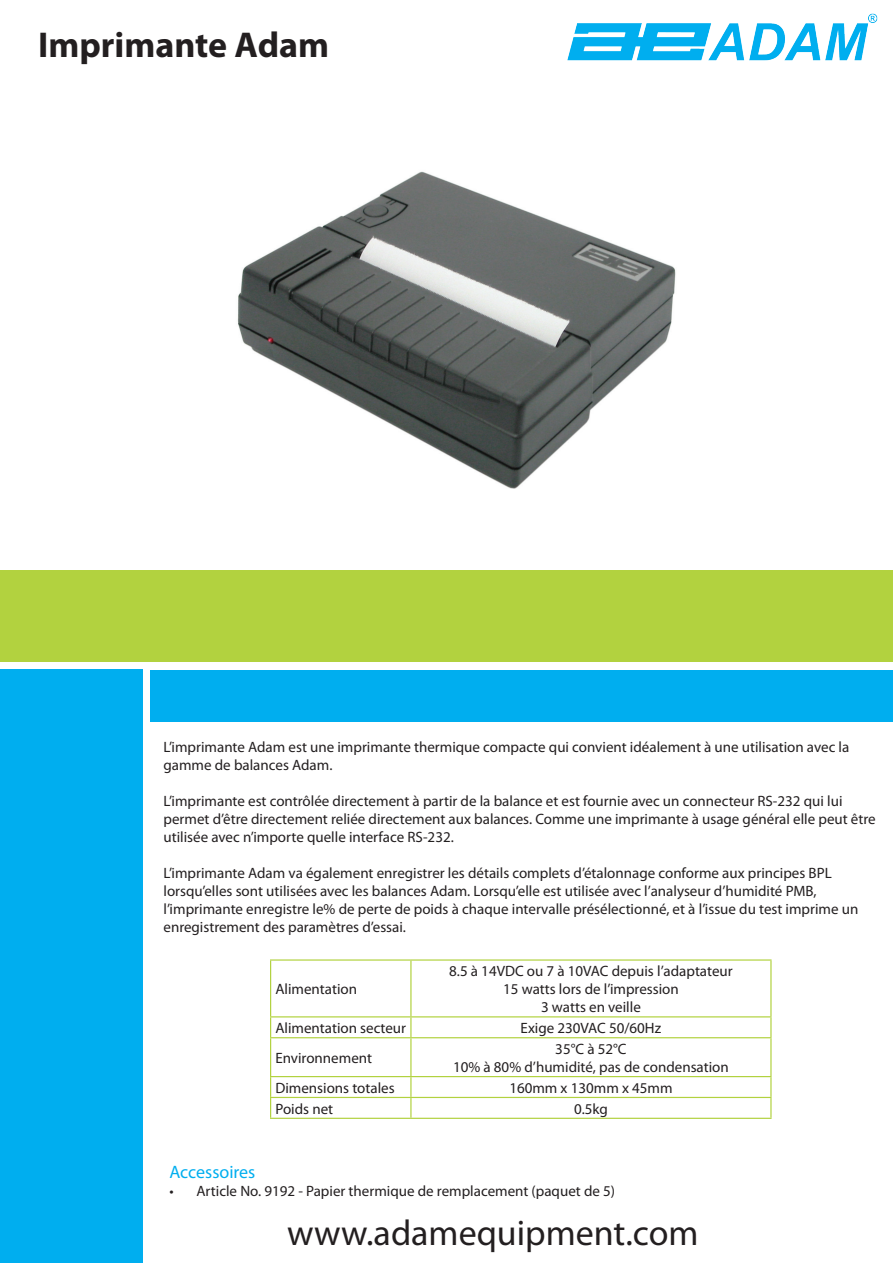
<style>
.page{position:relative;width:893px;height:1263px;background:#fff}
.page>*{position:absolute;margin:0;border:0;box-sizing:border-box;transform-origin:0 0}
.t1{font:36px "Myriad Pro";color:#231f20}
.t2{font:700 36px "Myriad Pro";color:#231f20}
.t3{font:18px "Myriad Pro";color:#00aeef}
.t4{font:15px/18px "Myriad Pro";color:#231f20}
</style>
<div class="page">
<div style="left:0;top:570px;width:893px;height:92px;background:#b2d23f"></div>
<div style="left:0;top:669px;width:142px;height:594px;background:#00aeef"></div>
<div style="left:150px;top:670px;width:743px;height:52px;background:#00aeef"></div>
<img style="left:567px;top:13px;width:311px;height:48px">
<img style="left:237px;top:171px;width:439px;height:318px">
<hr style="left:270px;top:959px;width:141px;height:2px;background:#b2d23f">
<hr style="left:270px;top:961px;width:1px;height:55px;background:#b2d23f">
<hr style="left:411px;top:959px;width:361px;height:2px;background:#b2d23f">
<hr style="left:410px;top:961px;width:2px;height:55px;background:#b2d23f">
<hr style="left:770px;top:961px;width:2px;height:55px;background:#b2d23f">
<hr style="left:270px;top:1016px;width:141px;height:1px;background:#b2d23f">
<svg style="left:270px;top:1017px;width:1px;height:20px"></svg>
<hr style="left:411px;top:1016px;width:361px;height:1px;background:#b2d23f">
<hr style="left:410px;top:1017px;width:2px;height:20px;background:#b2d23f">
<hr style="left:770px;top:1017px;width:2px;height:20px;background:#b2d23f">
<hr style="left:270px;top:1037px;width:141px;height:1px;background:#b2d23f">
<hr style="left:270px;top:1038px;width:1px;height:38px;background:#b2d23f">
<hr style="left:411px;top:1037px;width:361px;height:1px;background:#b2d23f">
<hr style="left:410px;top:1038px;width:2px;height:38px;background:#b2d23f">
<hr style="left:770px;top:1038px;width:2px;height:38px;background:#b2d23f">
<hr style="left:270px;top:1076px;width:141px;height:1px;background:#b2d23f">
<hr style="left:411px;top:1076px;width:361px;height:1px;background:#b2d23f">
<hr style="left:410px;top:1077px;width:2px;height:20px;background:#b2d23f">
<hr style="left:770px;top:1077px;width:2px;height:20px;background:#b2d23f">
<hr style="left:270px;top:1097px;width:141px;height:1px;background:#b2d23f">
<svg style="left:270px;top:1077px;width:1px;height:41px"></svg>
<hr style="left:411px;top:1097px;width:361px;height:1px;background:#b2d23f">
<hr style="left:410px;top:1098px;width:2px;height:20px;background:#b2d23f">
<hr style="left:770px;top:1098px;width:2px;height:20px;background:#b2d23f">
<hr style="left:270px;top:1118px;width:141px;height:1px;background:#b2d23f">
<hr style="left:411px;top:1118px;width:361px;height:1px;background:#b2d23f">
<p class="t2" style="left:38px;top:22px;width:293px">Imprimante Adam</p>
<p class="t4" style="left:164px;top:738px;width:687px">L’imprimante Adam est une imprimante thermique compacte qui convient idéalement à une utilisation avec la gamme de balances Adam.</p>
<p class="t4" style="left:164px;top:792px;width:714px">L’imprimante est contrôlée directement à partir de la balance et est fournie avec un connecteur RS-232 qui lui permet d’être directement reliée directement aux balances. Comme une imprimante à usage général elle peut être utilisée avec n’importe quelle interface RS-232.</p>
<p class="t4" style="left:164px;top:864px;width:696px">L’imprimante Adam va également enregistrer les détails complets d’étalonnage conforme aux principes BPL lorsqu’elles sont utilisées avec les balances Adam. Lorsqu’elle est utilisée avec l’analyseur d’humidité PMB, l’imprimante enregistre le% de perte de poids à chaque intervalle présélectionné, et à l’issue du test imprime un enregistrement des paramètres d’essai.</p>
<p class="t4" style="left:275px;top:980px;width:83px">Alimentation</p>
<p class="t4" style="left:449px;top:962px;width:285px;text-align:center">8.5 à 14VDC ou 7 à 10VAC depuis l’adaptateur<br>15 watts lors de l’impression<br>3 watts en veille</p>
<p class="t4" style="left:275px;top:1019px;width:132px">Alimentation secteur</p>
<p class="t4" style="left:521px;top:1019px;width:142px">Exige 230VAC 50/60Hz</p>
<p class="t4" style="left:275px;top:1048px;width:98px">Environnement</p>
<p class="t4" style="left:453px;top:1039px;width:277px;text-align:center">35°C à 52°C<br>10% à 80% d’humidité, pas de condensation</p>
<p class="t4" style="left:275px;top:1078px;width:121px">Dimensions totales</p>
<p class="t4" style="left:509px;top:1078px;width:165px">160mm x 130mm x 45mm</p>
<p class="t4" style="left:275px;top:1099px;width:59px">Poids net</p>
<p class="t4" style="left:574px;top:1099px;width:35px">0.5kg</p>
<p class="t3" style="left:170px;top:1161px;width:87px">Accessoires</p>
<p class="t4" style="left:170px;top:1182px;width:447px">• Article No. 9192 - Papier thermique de remplacement (paquet de 5)</p>
<p class="t1" style="left:287px;top:1210px;width:413px">www.adamequipment.com</p>
</div>
